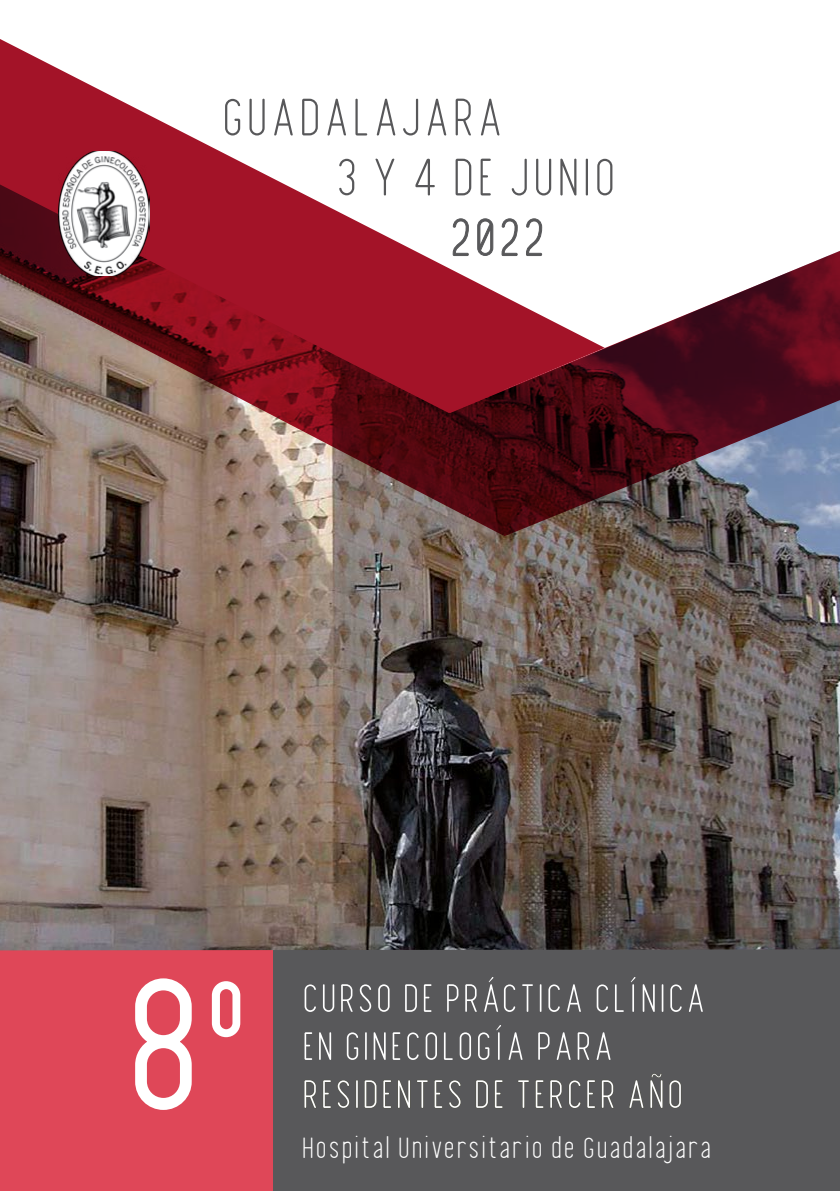
<style>
.page{position:relative;width:840px;height:1191px;background:#fff}
.page>*{position:absolute;margin:0;border:0;box-sizing:border-box;transform-origin:0 0}
.t1{font:100 250px "Finland Rounded";color:#fff}
.t2{font:100 72px "Finland Rounded";color:#58585a}
.t3{font:100 54px/48px "Finland Rounded";color:#fff}
.t4{font:100 40px "Finland Rounded";color:#fff}
</style>
<div class="page">
<div style="left:272px;top:949px;width:567px;height:242px;background:#58585a"></div>
<div style="left:0;top:949px;width:272px;height:242px;background:#df4758"></div>
<img style="left:0;top:536px;width:839px;height:414px">
<svg style="left:0;top:251px;width:839px;height:285px;background:#775659"></svg>
<svg style="left:304px;top:1080px;width:12px;height:28px"></svg>
<svg style="left:323px;top:1080px;width:27px;height:28px"></svg>
<div style="left:355px;top:1079px;width:3px;height:29px;border:1px solid #535449"></div>
<svg style="left:364px;top:1080px;width:97px;height:28px"></svg>
<svg style="left:476px;top:1080px;width:27px;height:28px"></svg>
<svg style="left:518px;top:1080px;width:95px;height:28px"></svg>
<svg style="left:629px;top:1073px;width:52px;height:35px"></svg>
<svg style="left:135px;top:978px;width:57px;height:132px"></svg>
<svg style="left:211px;top:981px;width:30px;height:57px"></svg>
<svg style="left:0;top:39px;width:604px;height:374px"></svg>
<svg style="left:452px;top:218px;width:17px;height:38px"></svg>
<svg style="left:476px;top:218px;width:17px;height:38px"></svg>
<svg style="left:500px;top:218px;width:18px;height:38px"></svg>
<svg style="left:525px;top:218px;width:17px;height:38px"></svg>
<img style="left:58px;top:151px;width:91px;height:124px">
<h2 class="t2" style="left:220px;top:89px;width:285px">GUADALAJARA</h2>
<h2 class="t2" style="left:334px;top:149px;width:284px">3 Y 4 DE JUNIO</h2>
<h2 class="t2" style="left:448px;top:209px;width:99px">2022</h2>
<h1 class="t1" style="left:121px;top:946px;width:127px">8<sup>o</sup></h1>
<p class="t3" style="left:301px;top:974px;width:406px">CURSO DE PRÁCTICA CLÍNICA<br>EN GINECOLOGÍA PARA<br>RESIDENTES DE TERCER AÑO</p>
<p class="t4" style="left:301px;top:1131px;width:412px">Hospital Universitario de Guadalajara</p>
</div>
